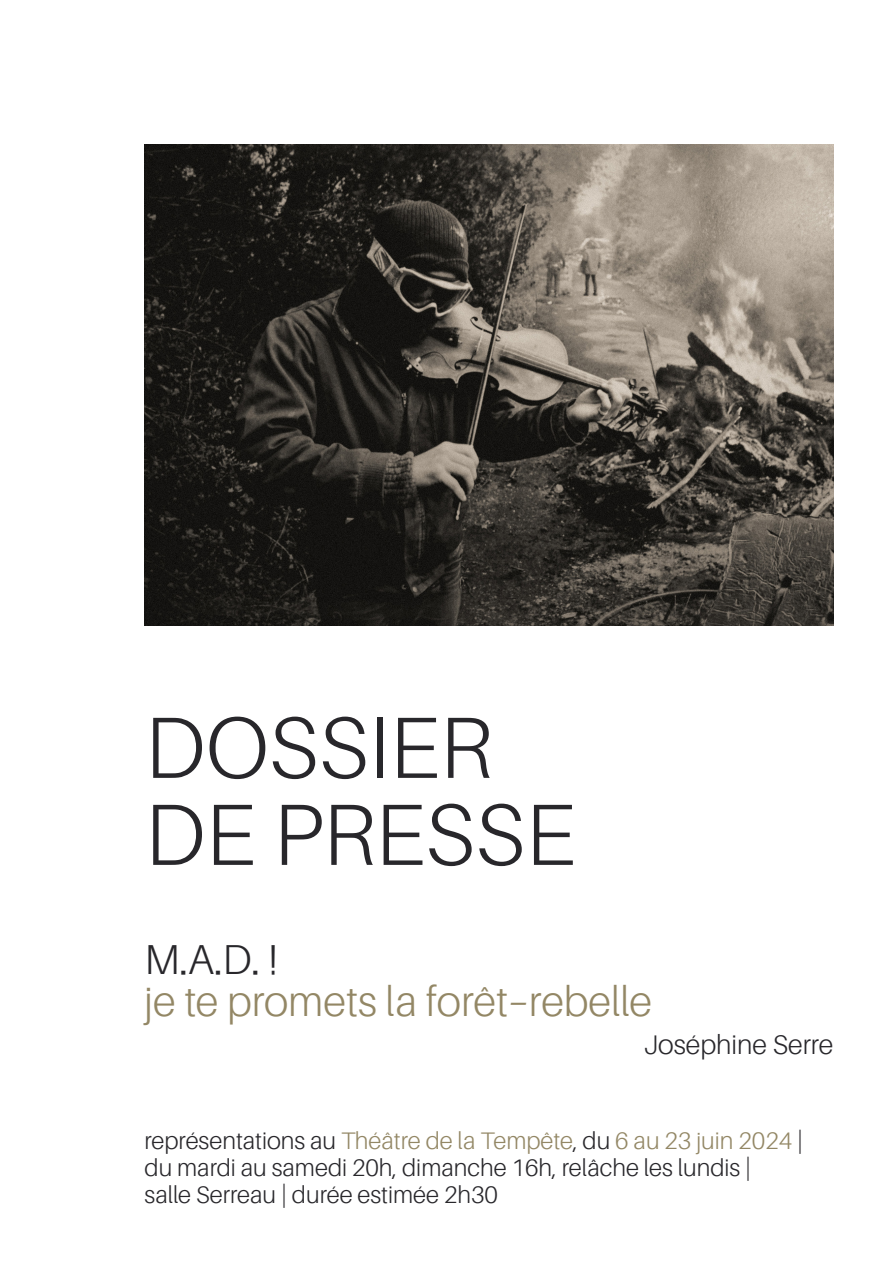
<style>
.page{position:relative;width:893px;height:1263px;background:#fff}
.page>*{position:absolute;margin:0;border:0;box-sizing:border-box;transform-origin:0 0}
.Titres{font:300 87px/87px "Amiamie";color:#28272b}
.t1{font:300 42px "Amiamie";color:#938765}
.t2{font:300 42px "Amiamie";color:#28272b}
.Titres-2{font:300 27px "Amiamie";color:#28272b}
.texte_de_labeur{font:300 24px/27px "Amiamie";color:#28272b}
.s1{font-style:italic}
.s2{color:#938765}
</style>
<div class="page">
<img style="left:145px;top:145px;width:688px;height:480px">
<p class="Titres" style="left:145px;top:706px;width:432px">DOSSIER<br>DE PRESSE</p>
<p class="t2" style="left:145px;top:931px;width:135px">M.A.D. !</p>
<p class="t1" style="left:145px;top:973px;width:509px">je te promets la forêt<span class="s1">–</span>rebelle</p>
<p class="Titres-2" style="left:644px;top:1027px;width:191px">Joséphine Serre</p>
<p class="texte_de_labeur" style="left:145px;top:1128px;width:660px">représentations au <span class="s2">Théâtre de la Tempête</span>, du <span class="s2">6 au 23 juin 2024</span> | du mardi au samedi 20h, dimanche 16h, relâche les lundis | salle Serreau | durée estimée 2h30</p>
</div>
